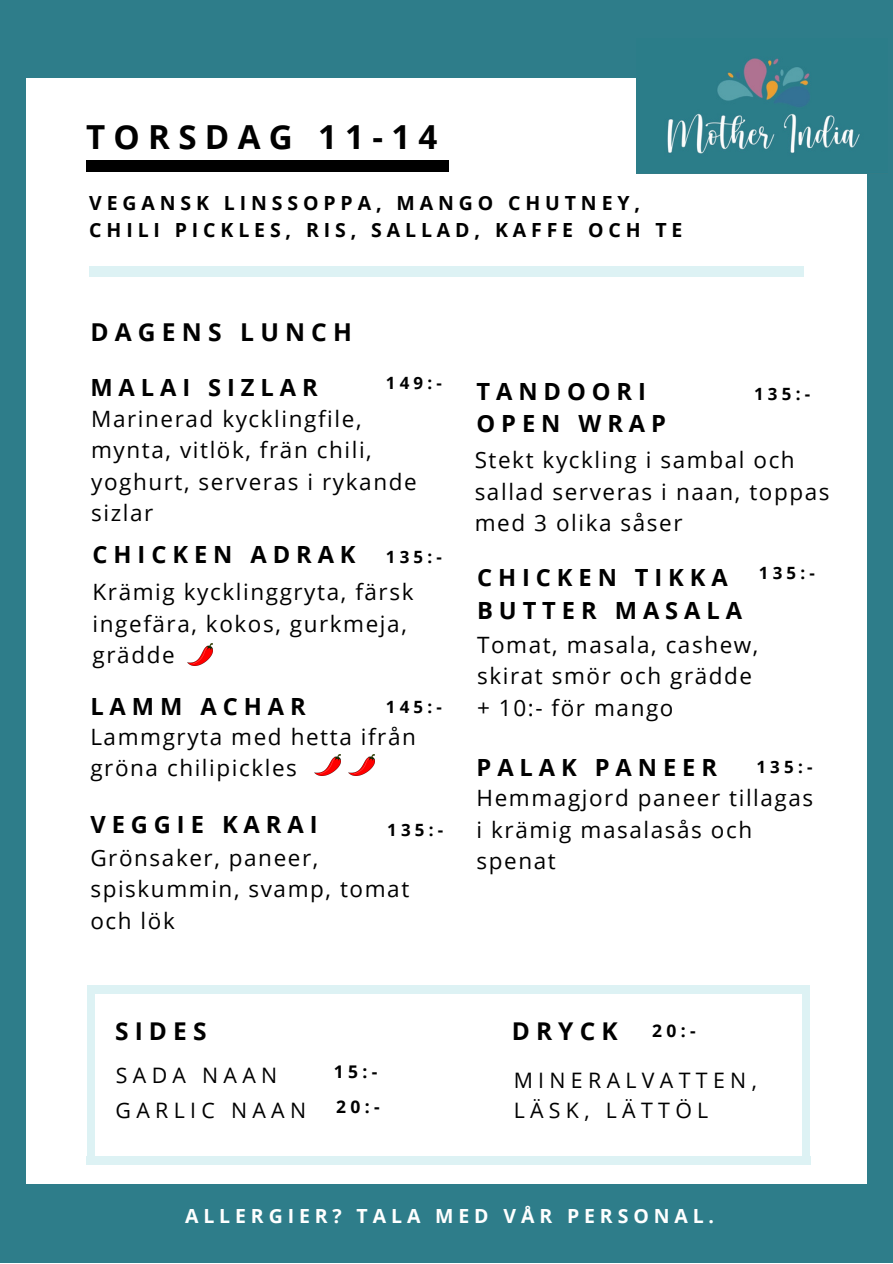
<style>
.page{position:relative;width:893px;height:1264px;background:#fff}
.page>*{position:absolute;margin:0;border:0;box-sizing:border-box;transform-origin:0 0}
.t1{font:700 33.15px "Open Sans";letter-spacing:.25em;color:#000}
.t2{font:700 24.6px "Open Sans";letter-spacing:.25em;color:#000}
.t3{font:700 24.45px "Open Sans";letter-spacing:.25em;color:#000}
.t4{font:700 23.7px/32.5px "Open Sans";letter-spacing:.25em;color:#000}
.t5{font:22.5px/31.5px "Open Sans";letter-spacing:.07em;color:#000}
.t6{font:21.3px/29.2px "Open Sans";letter-spacing:.25em;color:#000}
.t7{font:700 19.5px "Open Sans";letter-spacing:.25em;color:#000}
.t8{font:700 19.5px "Open Sans";letter-spacing:.25em;color:#fff}
.t9{font:700 17.4px "Open Sans";color:#000}
.t10{font:700 16.95px "Open Sans";letter-spacing:.25em;color:#000}
</style>
<div class="page">
<div style="left:0;top:0;width:892px;height:1262px;background:#2e7d8a"></div>
<div style="left:26px;top:78px;width:840px;height:1105px;background:#fff"></div>
<div style="left:86px;top:161px;width:362px;height:11px;background:#000"></div>
<div style="left:93px;top:985px;width:713px;height:9px;background:#ddf2f4"></div>
<div style="left:87px;top:985px;width:7px;height:177px;background:#ddf2f4"></div>
<div style="left:802px;top:985px;width:8px;height:177px;background:#ddf2f4"></div>
<div style="left:86px;top:1156px;width:724px;height:9px;background:#ddf2f4"></div>
<img style="left:315px;top:754px;width:26px;height:21px">
<img style="left:348px;top:754px;width:26px;height:21px">
<img style="left:187px;top:643px;width:26px;height:22px">
<div style="left:89px;top:266px;width:714px;height:10px;background:#ddf2f4"></div>
<img style="left:636px;top:58px;width:230px;height:115px">
<p class="t1" style="left:86px;top:113px;width:353px">TORSDAG 11-14</p>
<p class="t7" style="left:89px;top:190px;width:552px">VEGANSK LINSSOPPA, MANGO CHUTNEY,</p>
<p class="t7" style="left:89px;top:217px;width:594px">CHILI PICKLES, RIS, SALLAD, KAFFE OCH TE</p>
<p class="t2" style="left:90px;top:314px;width:263px">DAGENS LUNCH</p>
<p class="t10" style="left:386px;top:370px;width:58px">149:-</p>
<p class="t4" style="left:90px;top:370px;width:229px">MALAI SIZLAR</p>
<p class="t5" style="left:91px;top:402px;width:327px">Marinerad kycklingfile, mynta, vitlök, frän chili, yoghurt, serveras i rykande sizlar</p>
<p class="t4" style="left:93px;top:537px;width:264px">CHICKEN ADRAK</p>
<p class="t5" style="left:93px;top:575px;width:322px">Krämig kycklinggryta, färsk ingefära, kokos, gurkmeja, grädde</p>
<p class="t10" style="left:386px;top:544px;width:58px">135:-</p>
<p class="t4" style="left:90px;top:689px;width:217px">LAMM ACHAR</p>
<p class="t5" style="left:90px;top:720px;width:327px">Lammgryta med hetta ifrån gröna chilipickles</p>
<p class="t10" style="left:386px;top:695px;width:58px">145:-</p>
<p class="t4" style="left:90px;top:807px;width:229px">VEGGIE KARAI</p>
<p class="t10" style="left:387px;top:818px;width:58px">135:-</p>
<p class="t5" style="left:90px;top:841px;width:320px">Grönsaker, paneer, spiskummin, svamp, tomat och lök</p>
<p class="t4" style="left:476px;top:374px;width:191px">TANDOORI<br>OPEN WRAP</p>
<p class="t10" style="left:754px;top:382px;width:58px">135:-</p>
<p class="t5" style="left:474px;top:443px;width:356px">Stekt kyckling i sambal och sallad serveras i naan, toppas med 3 olika såser</p>
<p class="t4" style="left:477px;top:561px;width:266px">CHICKEN TIKKA<br>BUTTER MASALA</p>
<p class="t10" style="left:758px;top:561px;width:58px">135:-</p>
<p class="t5" style="left:477px;top:628px;width:283px">Tomat, masala, cashew, skirat smör och grädde</p>
<p class="t5" style="left:477px;top:691px;width:198px">+ 10:- för mango</p>
<p class="t4" style="left:476px;top:750px;width:242px">PALAK PANEER</p>
<p class="t5" style="left:476px;top:782px;width:338px">Hemmagjord paneer tillagas i krämig masalasås och spenat</p>
<p class="t10" style="left:756px;top:754px;width:58px">135:-</p>
<p class="t3" style="left:115px;top:1013px;width:93px">SIDES</p>
<p class="t6" style="left:116px;top:1059px;width:163px">SADA NAAN</p>
<p class="t9" style="left:334px;top:1059px;width:45px">15:-</p>
<p class="t6" style="left:115px;top:1095px;width:192px">GARLIC NAAN</p>
<p class="t9" style="left:336px;top:1094px;width:45px">20:-</p>
<p class="t3" style="left:511px;top:1013px;width:107px">DRYCK</p>
<p class="t9" style="left:652px;top:1018px;width:45px">20:-</p>
<p class="t6" style="left:513px;top:1065px;width:245px">MINERALVATTEN,<br>LÄSK, LÄTTÖL</p>
<p class="t8" style="left:185px;top:1201px;width:530px">ALLERGIER? TALA MED VÅ R PERSONAL.</p>
</div>
